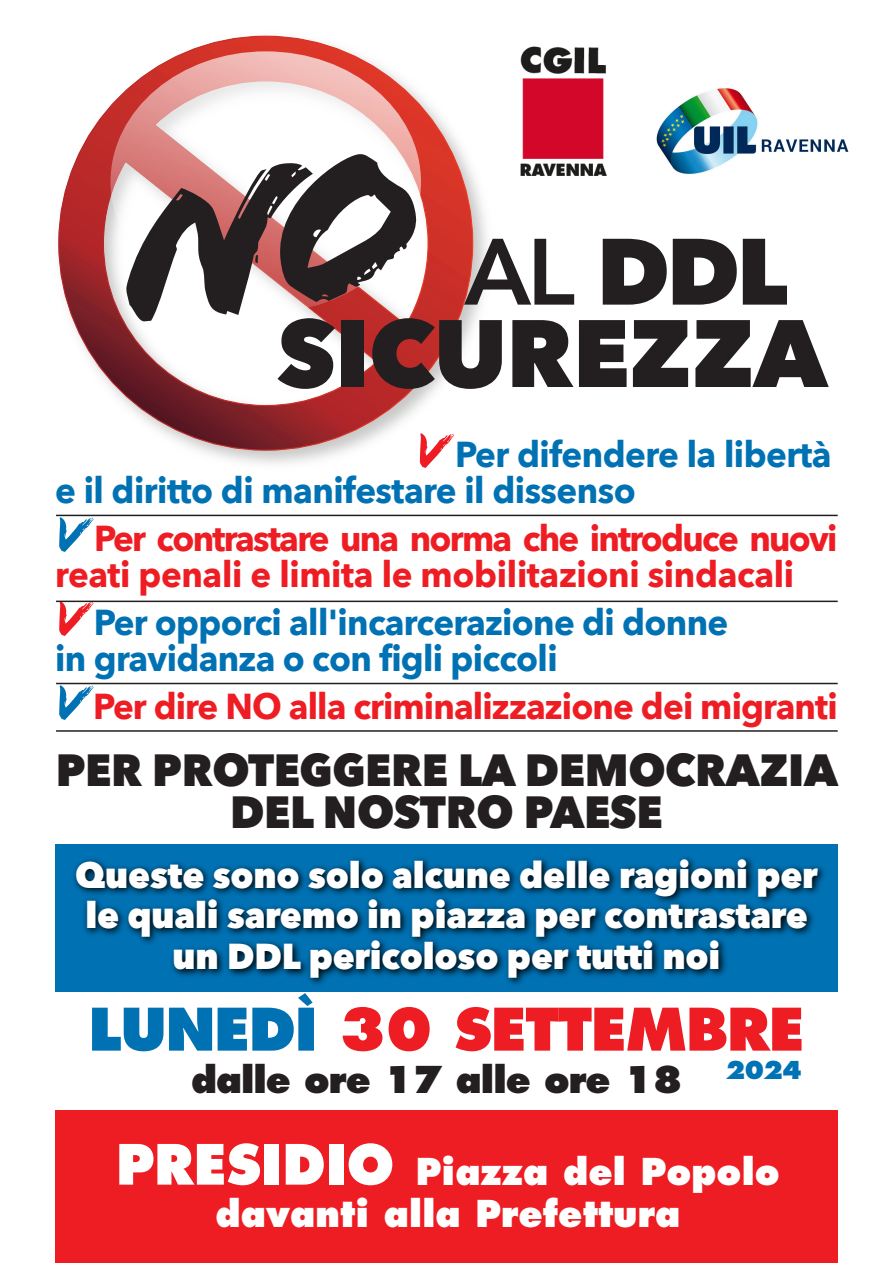
<style>
.page{position:relative;width:893px;height:1263px;background:#fff}
.page>*{position:absolute;margin:0;border:0;box-sizing:border-box;transform-origin:0 0}
.t1{font:800 94.5px "Avenir Next";letter-spacing:-.01em;color:#231f20}
.t2{font:800 93px "Avenir Next";color:#231f20}
.t3{font:800 57px "Futura Std";letter-spacing:-.02em;color:#ee1d23}
.t4{font:800 45px "Avenir Next";letter-spacing:-.01em;color:#231f20}
.t5{font:700 36px "Avenir Next";letter-spacing:-.02em;color:#0072b4}
.t6{font:800 36px "Avenir Next";letter-spacing:-.005em;color:#fff}
.t7{font:700 36px "Avenir Next";letter-spacing:-.025em;color:#ee1d23}
.t8{font:800 36px/42.3px "Futura Std";letter-spacing:.005em;color:#fff;text-align:center}
.t9{font:700 36px "Avenir Next";letter-spacing:-.05em;color:#ee1d23}
.t10{font:800 36px "Futura Std";letter-spacing:-.025em;color:#231f20}
.t11{font:800 24px "Futura Std";color:#0073b5}
.s1{font-weight:600}
.s2{font-family:"Flood Std";font-weight:400;font-size:54px;color:#ee1d23}
.s3{font-family:"Flood Std";font-weight:400;font-size:54px;color:#0072b4}
.s4{color:#0072b4}
.s5{font-size:54px}
</style>
<div class="page">
<svg style="left:188px;top:36px;width:157px;height:15px"></svg>
<svg style="left:147px;top:51px;width:243px;height:22px"></svg>
<img style="left:56px;top:73px;width:507px;height:444px">
<img style="left:197px;top:202px;width:366px;height:275px">
<img style="left:55px;top:844px;width:783px;height:148px">
<div style="left:55px;top:1110px;width:783px;height:153px;background:#ee1d23"></div>
<hr style="left:56px;top:601px;width:782px;height:1px;background:#231f20">
<hr style="left:56px;top:515px;width:782px;height:1px;background:#231f20">
<hr style="left:56px;top:683px;width:782px;height:1px;background:#231f20">
<hr style="left:56px;top:730px;width:782px;height:2px;background:#231f20">
<img style="left:519px;top:46px;width:88px;height:134px">
<img style="left:656px;top:88px;width:193px;height:87px">
<svg style="left:115px;top:149px;width:308px;height:177px"></svg>
<p class="t2" style="left:465px;top:212px;width:324px"><span class="s1">AL</span> DDL</p>
<p class="t1" style="left:277px;top:292px;width:551px">SICUREZZA</p>
<p class="t5" style="left:416px;top:431px;width:417px"><span class="s2">V</span> Per difendere la libertà</p>
<p class="t5" style="left:55px;top:467px;width:582px">e il diritto di manifestare il dissenso</p>
<p class="t9" style="left:55px;top:515px;width:784px"><span class="s3">V</span> Per contrastare una norma che introduce nuovi</p>
<p class="t7" style="left:55px;top:551px;width:740px">reati penali e limita le mobilitazioni sindacali</p>
<p class="t5" style="left:55px;top:599px;width:674px"><span class="s2">V</span> Per opporci all'incarcerazione di donne</p>
<p class="t5" style="left:55px;top:635px;width:504px">in gravidanza o con figli piccoli</p>
<p class="t7" style="left:55px;top:683px;width:784px"><span class="s3">V</span> Per dire NO alla criminalizzazione dei migranti</p>
<p class="t4" style="left:56px;top:741px;width:784px">PER PROTEGGERE LA DEMOCRAZIA</p>
<p class="t4" style="left:230px;top:783px;width:434px">DEL NOSTRO PAESE</p>
<p class="t6" style="left:75px;top:851px;width:744px">Queste sono solo alcune delle ragioni per</p>
<p class="t6" style="left:85px;top:892px;width:724px">le quali saremo in piazza per contrastare</p>
<p class="t6" style="left:173px;top:932px;width:549px">un DDL pericoloso per tutti noi</p>
<p class="t3" style="left:89px;top:993px;width:717px"><span class="s4">LUNEDÌ</span> 30 SETTEMBRE</p>
<p class="t10" style="left:191px;top:1057px;width:493px">dalle ore 17 alle ore 18</p>
<p class="t11" style="left:726px;top:1055px;width:78px">2024</p>
<p class="t8" style="left:116px;top:1150px;width:665px"><span class="s5">PRESIDIO</span> Piazza del Popolo davanti alla Prefettura</p>
</div>
